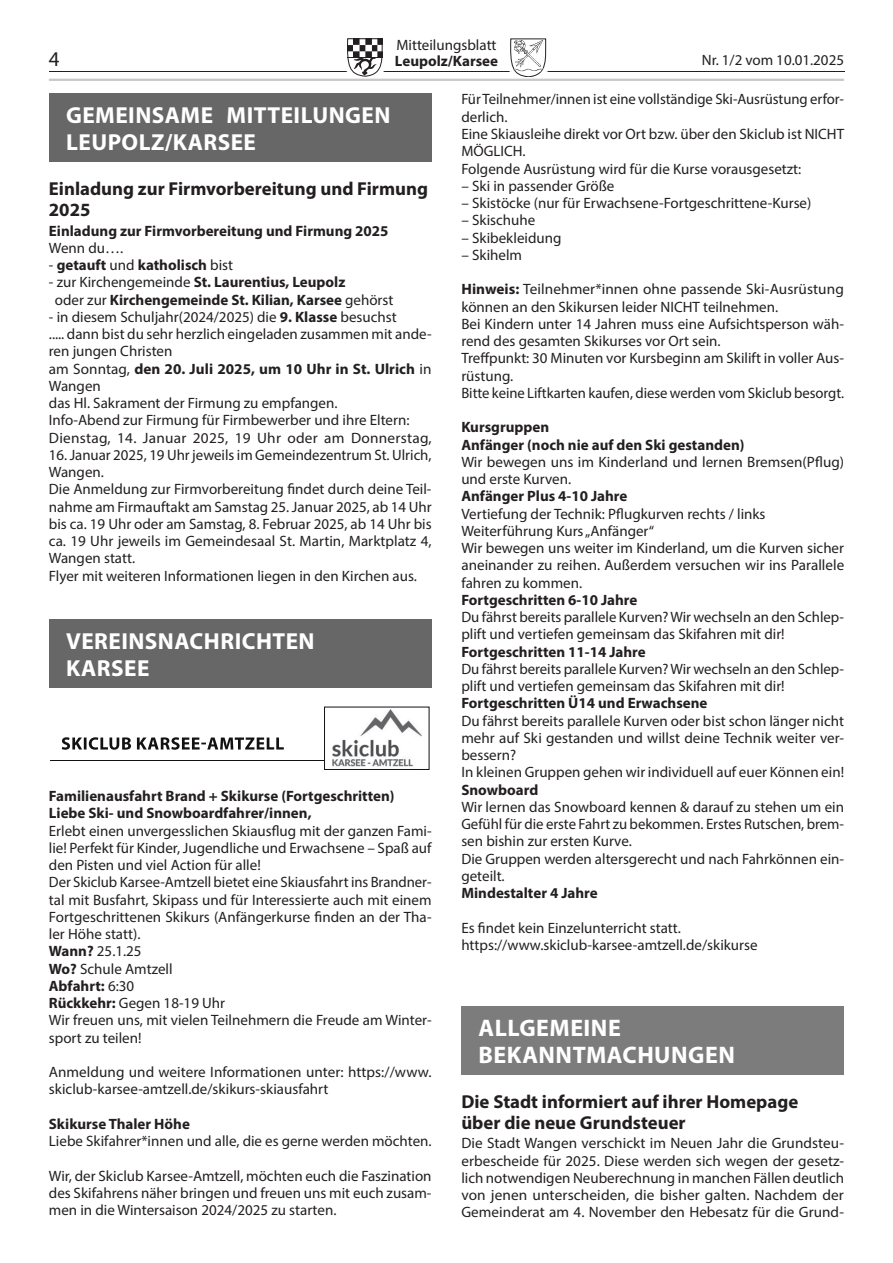
<style>
.page{position:relative;width:893px;height:1263px;background:#fff}
.page>*{position:absolute;margin:0;border:0;box-sizing:border-box;transform-origin:0 0}
.t1{font:700 24px/27px "Myriad Pro";letter-spacing:.02em;color:#fff}
.t2{font:700 23.25px/27px "Myriad Pro";letter-spacing:.02em;color:#fff}
.t3{font:21px "Myriad Pro";color:#231f20}
.t4{font:700 18.75px/21px "Myriad Pro";color:#231f20}
.t5{font:15px/17.2px "Myriad Pro";color:#231f20}
.t6{font:700 15px/17.2px "Myriad Pro";color:#231f20}
.s1{font-weight:400}
.s2{font-weight:700}
</style>
<div class="page">
<hr style="left:49px;top:71px;width:795px;height:1px;background:#231f20">
<svg style="left:347px;top:38px;width:36px;height:39px"></svg>
<svg style="left:510px;top:38px;width:36px;height:39px"></svg>
<img style="left:514px;top:40px;width:29px;height:32px">
<hr style="left:49px;top:79px;width:795px;height:2px;background:#c7c8ca">
<div style="left:49px;top:94px;width:383px;height:68px;background:#676767"></div>
<div style="left:49px;top:620px;width:383px;height:68px;background:#676767"></div>
<hr style="left:50px;top:760px;width:379px;height:1px;background:#121212">
<svg style="left:62px;top:737px;width:222px;height:13px"></svg>
<img style="left:326px;top:707px;width:104px;height:62px">
<div style="left:324px;top:707px;width:105px;height:63px;border:1px solid #121212"></div>
<div style="left:461px;top:1006px;width:383px;height:68px;background:#7c7c7c"></div>
<p class="t5" style="left:396px;top:36px;width:102px">Mitteilungsblatt</p>
<h3 class="t3" style="left:49px;top:46px;width:12px">4</h3>
<p class="t6" style="left:395px;top:52px;width:105px">Leupolz/Karsee</p>
<p class="t5" style="left:702px;top:51px;width:144px">Nr. 1/2 vom 10.01.2025</p>
<h2 class="t2" style="left:66px;top:101px;width:326px">GEMEINSAME MITTEILUNGEN<br>LEUPOLZ/KARSEE</h2>
<p class="t4" style="left:49px;top:178px;width:381px">Einladung zur Firmvorbereitung und Firmung<br>2025</p>
<p class="t6" style="left:49px;top:221px;width:341px">Einladung zur Firmvorbereitung und Firmung 2025</p>
<p class="t5" style="left:49px;top:239px;width:76px">Wenn du….</p>
<p class="t6" style="left:49px;top:256px;width:186px"><span class="s1">-</span> getauft <span class="s1">und</span> katholisch <span class="s1">bist</span></p>
<p class="t6" style="left:55px;top:273px;width:340px;text-indent:-6px"><span class="s1">- zur Kirchengemeinde</span> St. Laurentius, Leupolz<br><span class="s1">oder zur</span> Kirchengemeinde St. Kilian, Karsee <span class="s1">gehörst</span></p>
<p class="t5" style="left:49px;top:308px;width:384px">- in diesem Schuljahr(2024/2025) die <span class="s2">9. Klasse</span> besuchst<br>..... dann bist du sehr herzlich eingeladen zusammen mit ande&shy;ren jungen Christen<br>am Sonntag, <span class="s2">den 20. Juli 2025, um 10 Uhr in St. Ulrich</span> in Wangen<br>das Hl. Sakrament der Firmung zu empfangen.<br>Info-Abend zur Firmung für Firmbewerber und ihre Eltern:<br>Dienstag, 14. Januar 2025, 19 Uhr oder am Donnerstag,</p>
<p class="t5" style="left:49px;top:446px;width:384px">16. Januar 2025, 19 Uhr jeweils im Gemeindezentrum St. Ulrich, Wangen.<br>Die Anmeldung zur Firmvorbereitung findet durch deine Teil&shy;nahme am Firmauftakt am Samstag 25. Januar 2025, ab 14 Uhr bis ca. 19 Uhr oder am Samstag, 8. Februar 2025, ab 14 Uhr bis ca. 19 Uhr jeweils im Gemeindesaal St. Martin, Marktplatz 4, Wangen statt.<br>Flyer mit weiteren Informationen liegen in den Kirchen aus.</p>
<p class="t5" style="left:461px;top:91px;width:384px">Für Teilnehmer/innen ist eine vollständige Ski-Ausrüstung erfor&shy;derlich.<br>Eine Skiausleihe direkt vor Ort bzw. über den Skiclub ist NICHT MÖGLICH.<br>Folgende Ausrüstung wird für die Kurse vorausgesetzt:</p>
<p class="t5" style="left:461px;top:177px;width:155px">– Ski in passender Größe</p>
<p class="t5" style="left:461px;top:194px;width:351px">– Skistöcke (nur für Erwachsene-Fortgeschrittene-Kurse)</p>
<p class="t5" style="left:461px;top:211px;width:75px">– Skischuhe</p>
<p class="t5" style="left:461px;top:229px;width:102px">– Skibekleidung</p>
<p class="t5" style="left:461px;top:246px;width:62px">– Skihelm</p>
<p class="t5" style="left:461px;top:280px;width:384px"><span class="s2">Hinweis:</span> Teilnehmer*innen ohne passende Ski-Ausrüstung können an den Skikursen leider NICHT teilnehmen.<br>Bei Kindern unter 14 Jahren muss eine Aufsichtsperson wäh&shy;rend des gesamten Skikurses vor Ort sein.<br>Treffpunkt: 30 Minuten vor Kursbeginn am Skilift in voller Aus&shy;rüstung.<br>Bitte keine Liftkarten kaufen, diese werden vom Skiclub besorgt.</p>
<p class="t6" style="left:461px;top:418px;width:285px">Kursgruppen<br>Anfänger (noch nie auf den Ski gestanden)</p>
<p class="t5" style="left:461px;top:453px;width:384px">Wir bewegen uns im Kinderland und lernen Bremsen(Pflug) und erste Kurven.</p>
<p class="t6" style="left:461px;top:487px;width:168px">Anfänger Plus 4-10 Jahre</p>
<p class="t5" style="left:461px;top:505px;width:384px">Vertiefung der Technik: Pflugkurven rechts / links Weiterführung Kurs „Anfänger“<br>Wir bewegen uns weiter im Kinderland, um die Kurven sicher aneinander zu reihen. Außerdem versuchen wir ins Parallele fahren zu kommen.</p>
<p class="t6" style="left:461px;top:591px;width:177px">Fortgeschritten 6-10 Jahre</p>
<p class="t5" style="left:461px;top:608px;width:384px">Du fährst bereits parallele Kurven? Wir wechseln an den Schlep&shy;plift und vertiefen gemeinsam das Skifahren mit dir!</p>
<p class="t6" style="left:461px;top:642px;width:186px">Fortgeschritten 11-14 Jahre</p>
<p class="t5" style="left:461px;top:660px;width:384px">Du fährst bereits parallele Kurven? Wir wechseln an den Schlep&shy;plift und vertiefen gemeinsam das Skifahren mit dir!</p>
<p class="t6" style="left:461px;top:694px;width:248px">Fortgeschritten Ü14 und Erwachsene</p>
<p class="t5" style="left:461px;top:712px;width:384px">Du fährst bereits parallele Kurven oder bist schon länger nicht mehr auf Ski gestanden und willst deine Technik weiter ver&shy;bessern?<br>In kleinen Gruppen gehen wir individuell auf euer Können ein!</p>
<p class="t6" style="left:461px;top:780px;width:78px">Snowboard</p>
<p class="t5" style="left:461px;top:798px;width:384px">Wir lernen das Snowboard kennen &amp; darauf zu stehen um ein Gefühl für die erste Fahrt zu bekommen. Erstes Rutschen, brem&shy;sen bishin zur ersten Kurve.<br>Die Gruppen werden altersgerecht und nach Fahrkönnen ein&shy;geteilt.</p>
<p class="t6" style="left:461px;top:884px;width:138px">Mindestalter 4 Jahre</p>
<p class="t5" style="left:461px;top:919px;width:298px">Es findet kein Einzelunterricht statt. https://www.skiclub-karsee-amtzell.de/skikurse</p>
<h2 class="t2" style="left:66px;top:627px;width:250px">VEREINSNACHRICHTEN<br>KARSEE</h2>
<p class="t6" style="left:49px;top:787px;width:347px">Familienausfahrt Brand + Skikurse (Fortgeschritten)<br>Liebe Ski- und Snowboardfahrer/innen,</p>
<p class="t5" style="left:49px;top:822px;width:384px">Erlebt einen unvergesslichen Skiausflug mit der ganzen Fami&shy;lie! Perfekt für Kinder, Jugendliche und Erwachsene – Spaß auf den Pisten und viel Action für alle!<br>Der Skiclub Karsee-Amtzell bietet eine Skiausfahrt ins Brandner&shy;tal mit Busfahrt, Skipass und für Interessierte auch mit einem Fortgeschrittenen Skikurs (Anfängerkurse finden an der Tha&shy;ler Höhe statt).<br><span class="s2">Wann?</span> 25.1.25<br><span class="s2">Wo?</span> Schule Amtzell<br><span class="s2">Abfahrt:</span> 6:30<br><span class="s2">Rückkehr:</span> Gegen 18-19 Uhr<br>Wir freuen uns, mit vielen Teilnehmern die Freude am Winter&shy;sport zu teilen!</p>
<p class="t5" style="left:49px;top:1063px;width:384px">Anmeldung und weitere Informationen unter: https://www. skiclub-karsee-amtzell.de/skikurs-skiausfahrt</p>
<p class="t6" style="left:49px;top:1115px;width:143px">Skikurse Thaler Höhe</p>
<p class="t5" style="left:49px;top:1132px;width:384px">Liebe Skifahrer*innen und alle, die es gerne werden möchten.</p>
<p class="t5" style="left:49px;top:1167px;width:384px;text-align:justify">Wir, der Skiclub Karsee-Amtzell, möchten euch die Faszination des Skifahrens näher bringen und freuen uns mit euch zusam&shy;men in die Wintersaison 2024/2025 zu starten.</p>
<h1 class="t1" style="left:479px;top:1013px;width:258px">ALLGEMEINE<br>BEKANNTMACHUNGEN</h1>
<p class="t4" style="left:461px;top:1090px;width:338px">Die Stadt informiert auf ihrer Homepage über die neue Grundsteuer</p>
<p class="t5" style="left:461px;top:1134px;width:384px;text-align:justify">Die Stadt Wangen verschickt im Neuen Jahr die Grundsteu&shy;erbescheide für 2025. Diese werden sich wegen der gesetz&shy;lich notwendigen Neuberechnung in manchen Fällen deutlich von jenen unterscheiden, die bisher galten. Nachdem der Gemeinderat am 4. November den Hebesatz für die Grund-</p>
</div>
